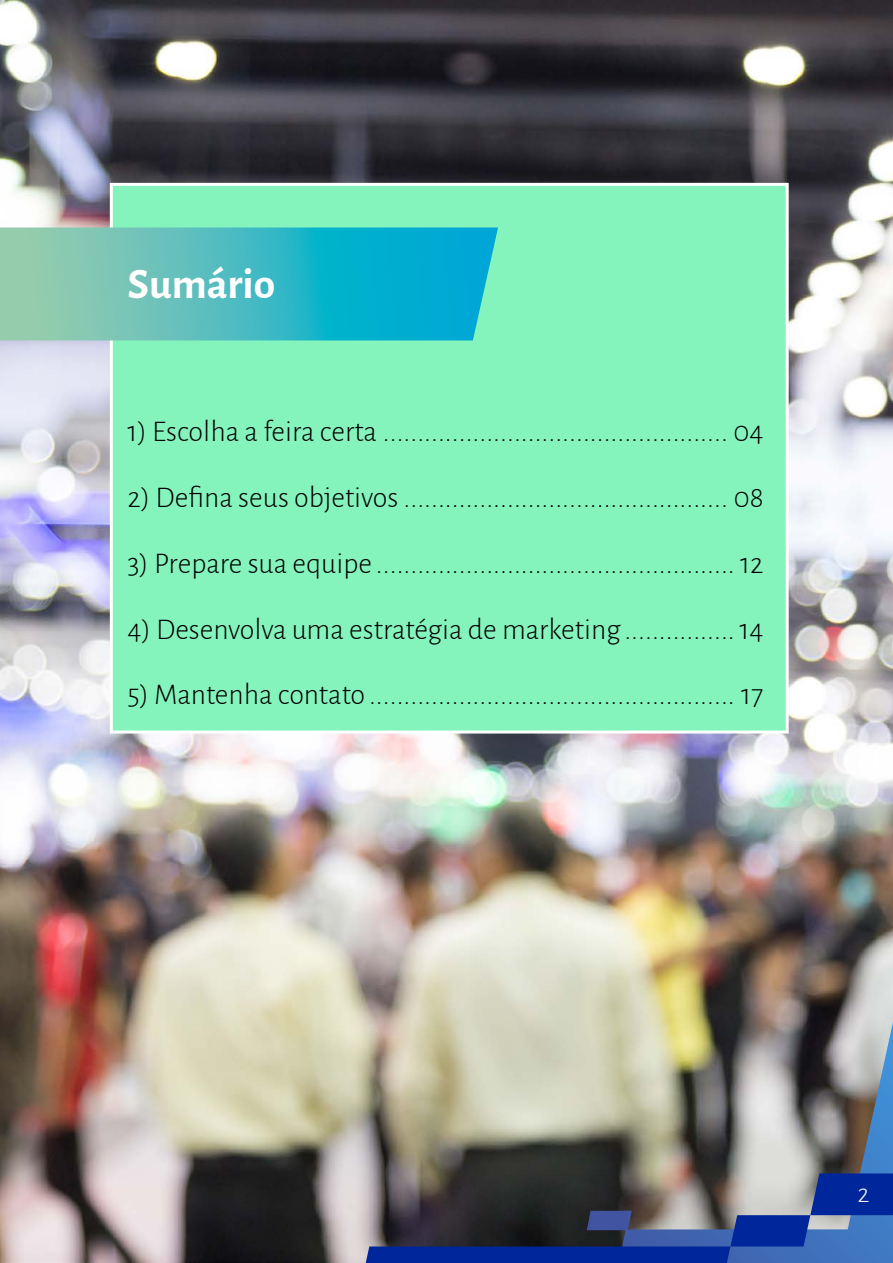
<style>
.page{position:relative;width:893px;height:1263px;background:#fff}
.page>*{position:absolute;margin:0;border:0;box-sizing:border-box;transform-origin:0 0}
.t1{font:700 43.5px "Alegreya Sans";color:#fff}
.t2{font:300 30px "Alegreya Sans";color:#000}
.t3{font:300 27px "Alegreya Sans";color:#fff}
</style>
<div class="page">
<img style="left:0;top:0;width:893px;height:1263px">
<div style="left:110px;top:183px;width:679px;height:550px;background:#84f4bc;border:3px solid #fff"></div>
<svg style="left:0;top:227px;width:498px;height:113px;background:#44bbc1"></svg>
<img style="left:615px;top:806px;width:278px;height:367px">
<svg style="left:366px;top:1173px;width:527px;height:90px;background:#404e75"></svg>
<h1 class="t1" style="left:128px;top:251px;width:149px">Sumário</h1>
<p class="t2" style="left:128px;top:412px;width:637px">1) Escolha a feira certa .................................................. 04</p>
<p class="t2" style="left:128px;top:477px;width:638px">2) Defina seus objetivos ............................................... 08</p>
<p class="t2" style="left:128px;top:543px;width:637px">3) Prepare sua equipe .................................................... 12</p>
<p class="t2" style="left:128px;top:609px;width:637px">4) Desenvolva uma estratégia de marketing ................14</p>
<p class="t2" style="left:128px;top:675px;width:637px">5) Mantenha contato ..................................................... 17</p>
<p class="t3" style="left:858px;top:1175px;width:14px">2</p>
</div>
